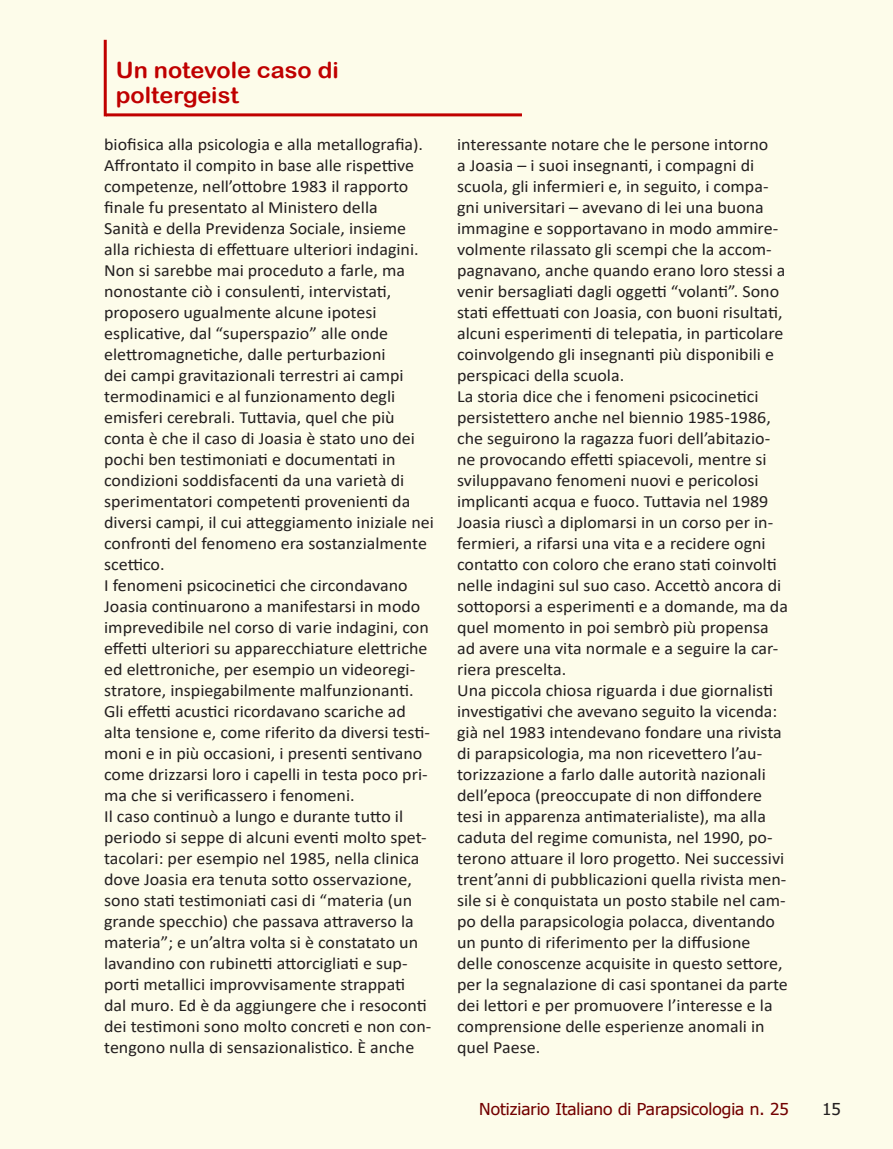
<style>
.page{position:relative;width:893px;height:1149px;background:#fff}
.page>*{position:absolute;margin:0;border:0;box-sizing:border-box;transform-origin:0 0}
.Normale{font:22.35px/25.2px "Arial Rounded MT Bold";color:#c00000;scale:1.05 1}
.Normale-2{font:17.1px/21px "Calibri";color:#231f20;scale:1.05 1}
.t1{font:16.35px "Tahoma";color:#720000;scale:1.05 1}
.t2{font:16.35px "Tahoma";color:#231f20;scale:1.05 1}
</style>
<div class="page">
<div style="left:0;top:0;width:893px;height:1148px;background:#fdfcea"></div>
<hr style="left:104px;top:40px;width:3px;height:76px;background:#c00000">
<hr style="left:106px;top:113px;width:416px;height:3px;background:#c00000">
<p class="Normale" style="left:116px;top:57px;width:214px">Un notevole caso di poltergeist</p>
<p class="Normale-2" style="left:104px;top:133px;width:315px">biofisica alla psicologia e alla metallografia).<br>Affrontato il compito in base alle rispettive competenze, nell’ottobre 1983 il rapporto finale fu presentato al Ministero della<br>Sanità e della Previdenza Sociale, insieme alla richiesta di effettuare ulteriori indagini.<br>Non si sarebbe mai proceduto a farle, ma nonostante ciò i consulenti, intervistati, proposero ugualmente alcune ipotesi esplicative, dal “superspazio” alle onde elettromagnetiche, dalle perturbazioni<br>dei campi gravitazionali terrestri ai campi termodinamici e al funzionamento degli emisferi cerebrali. Tuttavia, quel che più conta è che il caso di Joasia è stato uno dei pochi ben testimoniati e documentati in condizioni soddisfacenti da una varietà di sperimentatori competenti provenienti da diversi campi, il cui atteggiamento iniziale nei confronti del fenomeno era sostanzialmente scettico.</p>
<p class="Normale-2" style="left:104px;top:574px;width:312px">I fenomeni psicocinetici che circondavano Joasia continuarono a manifestarsi in modo imprevedibile nel corso di varie indagini, con effetti ulteriori su apparecchiature elettriche ed elettroniche, per esempio un videoregi&shy;stratore, inspiegabilmente malfunzionanti.<br>Gli effetti acustici ricordavano scariche ad alta tensione e, come riferito da diversi testi&shy;moni e in più occasioni, i presenti sentivano come drizzarsi loro i capelli in testa poco pri&shy;ma che si verificassero i fenomeni.</p>
<p class="Normale-2" style="left:104px;top:805px;width:313px">Il caso continuò a lungo e durante tutto il periodo si seppe di alcuni eventi molto spet&shy;tacolari: per esempio nel 1985, nella clinica dove Joasia era tenuta sotto osservazione, sono stati testimoniati casi di “materia (un grande specchio) che passava attraverso la materia”; e un’altra volta si è constatato un lavandino con rubinetti attorcigliati e sup&shy;porti metallici improvvisamente strappati dal muro. Ed è da aggiungere che i resoconti dei testimoni sono molto concreti e non con&shy;tengono nulla di sensazionalistico. È anche</p>
<p class="Normale-2" style="left:457px;top:133px;width:314px">interessante notare che le persone intorno<br>a Joasia – i suoi insegnanti, i compagni di scuola, gli infermieri e, in seguito, i compa&shy;gni universitari – avevano di lei una buona immagine e sopportavano in modo ammire&shy;volmente rilassato gli scempi che la accom&shy;pagnavano, anche quando erano loro stessi a venir bersagliati dagli oggetti “volanti”. Sono stati effettuati con Joasia, con buoni risultati, alcuni esperimenti di telepatia, in particolare coinvolgendo gli insegnanti più disponibili e perspicaci della scuola.</p>
<p class="Normale-2" style="left:457px;top:385px;width:317px">La storia dice che i fenomeni psicocinetici persistettero anche nel biennio 1985-1986, che seguirono la ragazza fuori dell’abitazio&shy;ne provocando effetti spiacevoli, mentre si sviluppavano fenomeni nuovi e pericolosi implicanti acqua e fuoco. Tuttavia nel 1989<br>Joasia riuscì a diplomarsi in un corso per in&shy;fermieri, a rifarsi una vita e a recidere ogni contatto con coloro che erano stati coinvolti nelle indagini sul suo caso. Accettò ancora di sottoporsi a esperimenti e a domande, ma da quel momento in poi sembrò più propensa ad avere una vita normale e a seguire la car&shy;riera prescelta.</p>
<p class="Normale-2" style="left:457px;top:679px;width:316px">Una piccola chiosa riguarda i due giornalisti investigativi che avevano seguito la vicenda: già nel 1983 intendevano fondare una rivista di parapsicologia, ma non ricevettero l’au&shy;torizzazione a farlo dalle autorità nazionali dell’epoca (preoccupate di non diffondere tesi in apparenza antimaterialiste), ma alla caduta del regime comunista, nel 1990, po&shy;terono attuare il loro progetto. Nei successivi trent’anni di pubblicazioni quella rivista men&shy;sile si è conquistata un posto stabile nel cam&shy;po della parapsicologia polacca, diventando un punto di riferimento per la diffusione delle conoscenze acquisite in questo settore, per la segnalazione di casi spontanei da parte dei lettori e per promuovere l’interesse e la comprensione delle esperienze anomali in quel Paese.</p>
<p class="t1" style="left:479px;top:1098px;width:296px">Notiziario Italiano di Parapsicologia n. 25</p>
<p class="t2" style="left:822px;top:1098px;width:19px">15</p>
</div>
